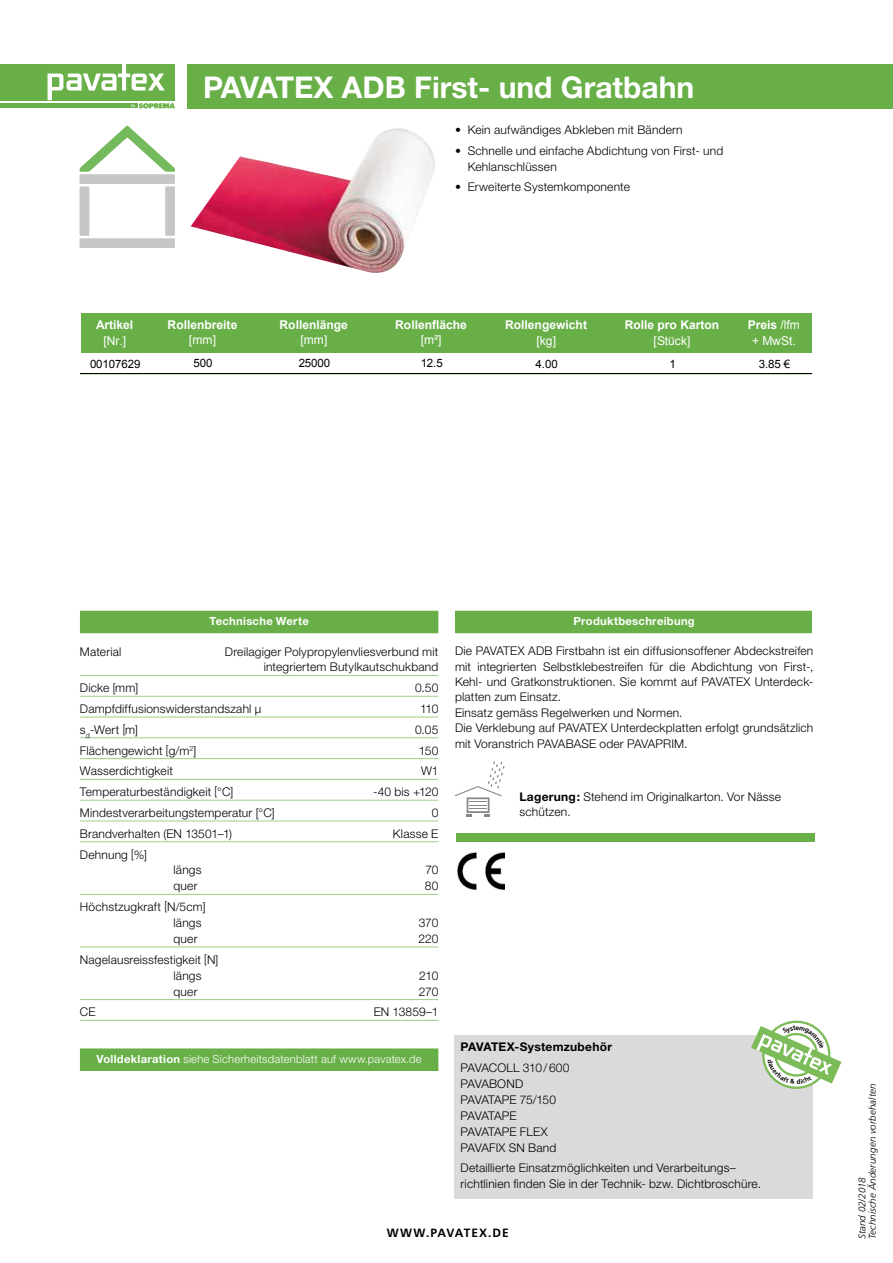
<style>
.page{position:relative;width:893px;height:1263px;background:#fff}
.page>*{position:absolute;margin:0;border:0;box-sizing:border-box;transform-origin:0 0}
.t1{font:700 30px "Helvetica Neue";color:#fff}
.t2{font:300 12px/15.5px "Helvetica Neue LT";letter-spacing:.015em;color:#000}
.t3{font:300 12px/16px "Helvetica Neue LT";letter-spacing:-.03em;color:#000}
.t4{font:700 12px "Arial";color:#fff}
.t5{font:12px/15.5px "Arial";color:#fff;text-align:center}
.t6{font:700 12px "Helvetica Neue";letter-spacing:.02em;color:#000}
.t7{font:700 12px "Frutiger LT Std";letter-spacing:.075em;color:#000}
.t8{font:11.55px "Arial";letter-spacing:-.01em;color:#000}
.t9{font:11.55px "Arial";color:#000}
.t10{font:300 11.25px "Helvetica Neue";letter-spacing:.015em;color:#fff}
.t11{font:700 11.25px "Helvetica Neue";letter-spacing:.025em;color:#fff}
.t12{font:italic 300 9.75px/10.5px "Frutiger LT Std";letter-spacing:.01em;color:#000}
.s1{font-family:"Frutiger LT Std";font-stretch:condensed}
.s2{font-weight:700}
.s3{font-family:"Helvetica Neue";font-weight:700}
</style>
<div class="page">
<div style="left:188px;top:64px;width:705px;height:44px;background:#68af47"></div>
<div style="left:0;top:103px;width:72px;height:5px;background:#68b047"></div>
<svg style="left:48px;top:64px;width:127px;height:44px"></svg>
<div style="left:0;top:64px;width:46px;height:36px;background:#68af47"></div>
<img style="left:191px;top:128px;width:244px;height:145px">
<div style="left:80px;top:238px;width:95px;height:10px;background:#c6c6c6"></div>
<div style="left:80px;top:174px;width:95px;height:10px;background:#c6c6c6"></div>
<div style="left:80px;top:186px;width:9px;height:50px;background:#c6c6c6"></div>
<div style="left:165px;top:186px;width:10px;height:50px;background:#c6c6c6"></div>
<svg style="left:80px;top:126px;width:95px;height:46px"></svg>
<div style="left:80px;top:611px;width:358px;height:22px;background:#68af47"></div>
<hr style="left:80px;top:675px;width:358px;height:1px;background:#a2cd84">
<hr style="left:80px;top:696px;width:358px;height:1px;background:#a2cd84">
<hr style="left:80px;top:717px;width:358px;height:1px;background:#a2cd84">
<hr style="left:80px;top:737px;width:358px;height:1px;background:#a2cd84">
<hr style="left:80px;top:758px;width:358px;height:1px;background:#a2cd84">
<hr style="left:80px;top:779px;width:358px;height:1px;background:#a2cd84">
<hr style="left:80px;top:800px;width:358px;height:1px;background:#a2cd84">
<hr style="left:80px;top:821px;width:358px;height:1px;background:#a2cd84">
<hr style="left:80px;top:841px;width:358px;height:1px;background:#a2cd84">
<hr style="left:80px;top:894px;width:358px;height:1px;background:#a2cd84">
<hr style="left:80px;top:946px;width:358px;height:1px;background:#a2cd84">
<hr style="left:80px;top:999px;width:358px;height:1px;background:#a2cd84">
<hr style="left:80px;top:1020px;width:358px;height:1px;background:#a2cd84">
<div style="left:80px;top:1048px;width:358px;height:23px;background:#68af47"></div>
<div style="left:455px;top:611px;width:357px;height:22px;background:#68af47"></div>
<img style="left:458px;top:853px;width:46px;height:37px">
<div style="left:81px;top:313px;width:731px;height:40px;background:#68af47"></div>
<hr style="left:80px;top:374px;width:732px;height:1px;background:#000">
<div style="left:454px;top:1036px;width:359px;height:163px;background:#dadada"></div>
<svg style="left:455px;top:761px;width:50px;height:56px"></svg>
<div style="left:456px;top:833px;width:358px;height:8px;background:#68af47"></div>
<svg style="left:751px;top:1020px;width:90px;height:69px"></svg>
<h1 class="t1" style="left:203px;top:69px;width:493px">PAVATEX ADB First- und Gratbahn</h1>
<p class="t2" style="left:455px;top:122px;width:229px"><span class="s1">•</span> Kein aufwändiges Abkleben mit Bändern</p>
<p class="t2" style="left:468px;top:142px;width:257px;line-height:16px;text-indent:-13px"><span class="s1">•</span> Schnelle und einfache Abdichtung von First- und<br>Kehlanschlüssen</p>
<p class="t2" style="left:455px;top:179px;width:176px"><span class="s1">•</span> Erweiterte Systemkomponente</p>
<p class="t4" style="left:96px;top:317px;width:39px">Artikel</p>
<p class="t5" style="left:103px;top:333px;width:24px">[Nr.]</p>
<p class="t4" style="left:168px;top:316px;width:71px">Rollenbreite</p>
<p class="t5" style="left:189px;top:332px;width:29px">[mm]</p>
<p class="t4" style="left:280px;top:316px;width:70px">Rollenlänge</p>
<p class="t5" style="left:300px;top:332px;width:29px">[mm]</p>
<p class="t4" style="left:395px;top:316px;width:73px">Rollenfläche</p>
<p class="t5" style="left:421px;top:332px;width:22px">[m²]</p>
<p class="t4" style="left:505px;top:317px;width:83px">Rollengewicht</p>
<p class="t5" style="left:536px;top:333px;width:21px">[kg]</p>
<p class="t4" style="left:625px;top:317px;width:96px">Rolle pro Karton</p>
<p class="t5" style="left:654px;top:333px;width:38px">[Stück]</p>
<p class="t5" style="left:748px;top:318px;width:54px"><span class="s2">Preis</span> /lfm + MwSt.</p>
<p class="t8" style="left:194px;top:355px;width:21px">500</p>
<p class="t8" style="left:299px;top:355px;width:33px">25000</p>
<p class="t8" style="left:421px;top:355px;width:24px">12.5</p>
<p class="t8" style="left:90px;top:356px;width:52px">00107629</p>
<p class="t8" style="left:536px;top:356px;width:24px">4.00</p>
<p class="t8" style="left:669px;top:356px;width:8px">1</p>
<p class="t9" style="left:759px;top:356px;width:33px">3.85 €</p>
<p class="t11" style="left:209px;top:614px;width:101px">Technische Werte</p>
<p class="t2" style="left:80px;top:643px;width:43px">Material</p>
<p class="t2" style="left:225px;top:643px;width:215px;line-height:15.9px;text-align:right">Dreilagiger Polypropylenvliesverbund mit integriertem Butylkautschukband</p>
<p class="t2" style="left:80px;top:680px;width:60px">Dicke [mm]</p>
<p class="t2" style="left:415px;top:680px;width:25px">0.50</p>
<p class="t2" style="left:80px;top:701px;width:179px">Dampfdiffusionswiderstandszahl μ</p>
<p class="t2" style="left:420px;top:701px;width:20px">110</p>
<p class="t2" style="left:80px;top:722px;width:60px">s<sub>d</sub>-Wert [m]</p>
<p class="t2" style="left:415px;top:722px;width:25px">0.05</p>
<p class="t2" style="left:80px;top:742px;width:118px">Flächengewicht [g/m<sup>2</sup>]</p>
<p class="t2" style="left:419px;top:742px;width:21px">150</p>
<p class="t2" style="left:80px;top:763px;width:94px">Wasserdichtigkeit</p>
<p class="t2" style="left:421px;top:763px;width:19px">W1</p>
<p class="t2" style="left:80px;top:784px;width:155px">Temperaturbeständigkeit [°C]</p>
<p class="t2" style="left:373px;top:784px;width:67px">-40 bis +120</p>
<p class="t2" style="left:80px;top:805px;width:196px">Mindestverarbeitungstemperatur [°C]</p>
<p class="t2" style="left:432px;top:805px;width:8px">0</p>
<p class="t2" style="left:80px;top:825px;width:154px">Brandverhalten (EN 13501–1)</p>
<p class="t2" style="left:393px;top:825px;width:47px">Klasse E</p>
<p class="t2" style="left:80px;top:846px;width:69px">Dehnung [%]</p>
<p class="t2" style="left:173px;top:862px;width:30px">längs</p>
<p class="t2" style="left:425px;top:862px;width:15px">70</p>
<p class="t2" style="left:174px;top:878px;width:25px">quer</p>
<p class="t2" style="left:425px;top:878px;width:15px">80</p>
<p class="t2" style="left:173px;top:899px;width:34px;line-height:15.9px;text-indent:-94px">Höchstzugkraft [N/5cm] längs</p>
<p class="t2" style="left:419px;top:915px;width:21px">370</p>
<p class="t2" style="left:174px;top:931px;width:25px">quer</p>
<p class="t2" style="left:418px;top:931px;width:22px">220</p>
<p class="t2" style="left:173px;top:951px;width:46px;line-height:15.9px;text-indent:-94px">Nagelausreissfestigkeit [N] längs</p>
<p class="t2" style="left:419px;top:967px;width:21px">210</p>
<p class="t2" style="left:173px;top:983px;width:25px">quer</p>
<p class="t2" style="left:419px;top:983px;width:21px">270</p>
<p class="t2" style="left:80px;top:1004px;width:17px">CE</p>
<p class="t2" style="left:374px;top:1004px;width:66px">EN 13859–1</p>
<p class="t10" style="left:97px;top:1052px;width:327px"><span class="s2">Volldeklaration</span> siehe Sicherheitsdatenblatt auf www.pavatex.de</p>
<p class="t11" style="left:574px;top:614px;width:123px">Produktbeschreibung</p>
<p class="t2" style="left:455px;top:643px;width:360px">Die PAVATEX ADB Firstbahn ist ein diffusionsoffener Abdeckstreifen mit integrierten Selbstklebestreifen für die Abdichtung von First-, Kehl- und Gratkonstruktionen. Sie kommt auf PAVATEX Unterdeck&shy;platten zum Einsatz.<br>Einsatz gemäss Regelwerken und Normen.<br>Die Verklebung auf PAVATEX Unterdeckplatten erfolgt grundsätzlich mit Voranstrich PAVABASE oder PAVAPRIM.</p>
<p class="t2" style="left:519px;top:788px;width:263px"><span class="s3">Lagerung:</span> Stehend im Originalkarton. Vor Nässe schützen.</p>
<p class="t6" style="left:461px;top:1040px;width:153px">PAVATEX-Systemzubehör</p>
<p class="t3" style="left:461px;top:1059px;width:110px">PAVACOLL 310/600<br>PAVABOND<br>PAVATAPE 75/150<br>PAVATAPE<br>PAVATAPE FLEX<br>PAVAFIX SN Band</p>
<p class="t2" style="left:461px;top:1160px;width:302px;line-height:16px">Detaillierte Einsatzmöglichkeiten und Verarbeitungs– richtlinien finden Sie in der Technik- bzw. Dichtbroschüre.</p>
<p class="t7" style="left:387px;top:1226px;width:123px">WWW.PAVATEX.DE</p>
<p class="t12" style="left:857px;top:1239px;width:157px;rotate:-90deg">Stand 02/2018<br>Technische Änderungen vorbehalten</p>
</div>
